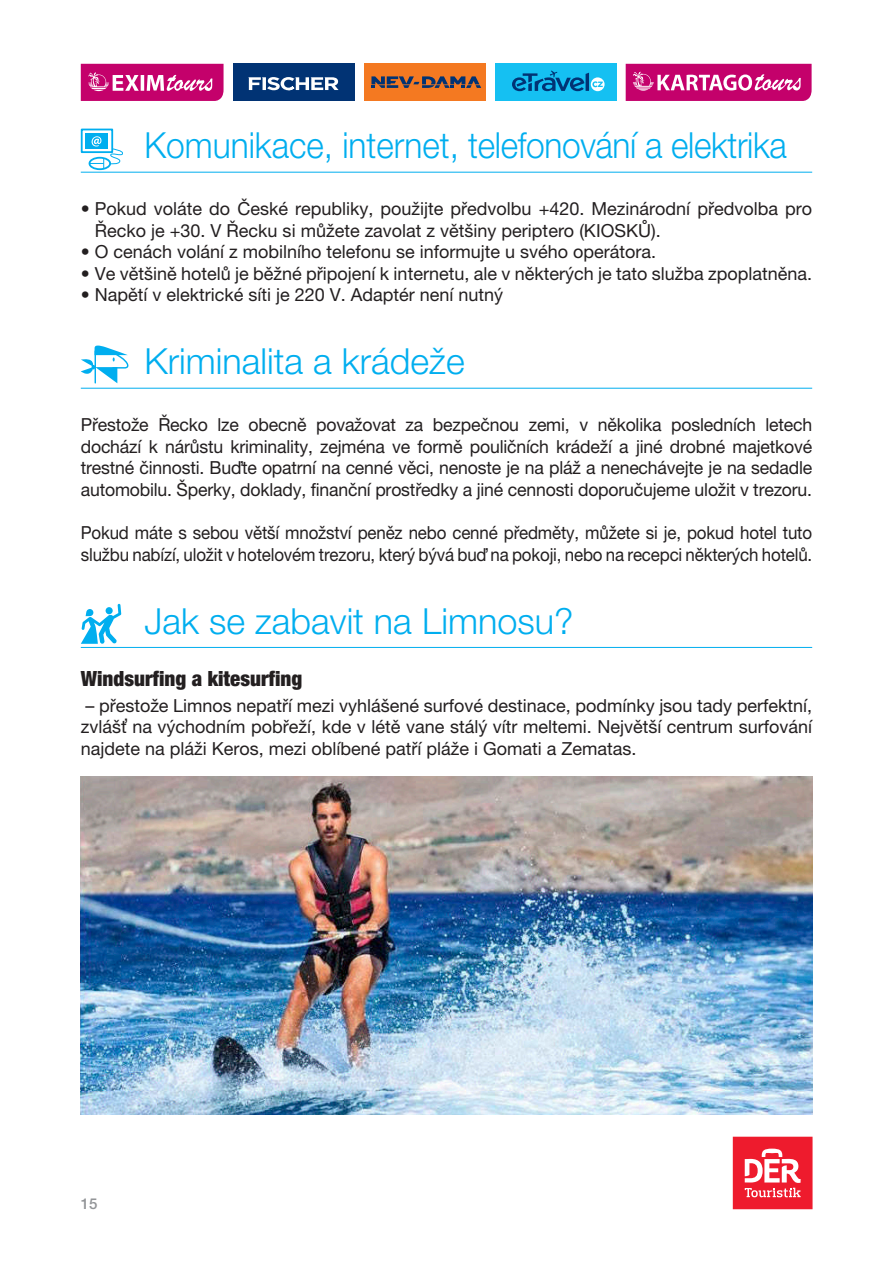
<style>
.page{position:relative;width:893px;height:1263px;background:#fff}
.page>*{position:absolute;margin:0;border:0;box-sizing:border-box;transform-origin:0 0}
.t1{font:300 36px "Helvetica Neue CE";color:#00aeef;scale:.93 1}
.t2{font:300 36px "Helvetica Neue CE";color:#00aeef}
.t3{font:900 condensed 21px "Helvetica Neue CE";color:#231f20}
.t4{font:18px/21.6px "Helvetica Neue CE";color:#231f20;text-align:justify}
.t5{font:18px/21.6px "Helvetica Neue CE";color:#231f20;scale:.94 1}
.t6{font:500 15px "Helvetica Neue CE";color:#939598}
</style>
<div class="page">
<div style="left:233px;top:64px;width:121px;height:37px;background:#013374"></div>
<svg style="left:248px;top:77px;width:91px;height:13px"></svg>
<div style="left:364px;top:64px;width:121px;height:37px;background:#f47921"></div>
<svg style="left:371px;top:76px;width:110px;height:12px"></svg>
<div style="left:495px;top:64px;width:121px;height:37px;background:#15c0f2"></div>
<svg style="left:512px;top:71px;width:93px;height:20px"></svg>
<svg style="left:81px;top:64px;width:143px;height:37px;background:#cd2b83"></svg>
<svg style="left:626px;top:64px;width:186px;height:37px;background:#ce2c84"></svg>
<div style="left:733px;top:1137px;width:79px;height:72px;background:#ee1b2d"></div>
<svg style="left:745px;top:1148px;width:56px;height:49px"></svg>
<hr style="left:81px;top:172px;width:731px;height:1px;background:#00aeef">
<hr style="left:81px;top:388px;width:731px;height:1px;background:#00aeef">
<hr style="left:81px;top:647px;width:731px;height:1px;background:#00aeef">
<div style="left:89px;top:157px;width:22px;height:13px;border:2px solid #00aeef;border-radius:50%"></div>
<div style="left:81px;top:129px;width:32px;height:24px;border:2px solid #00aeef"></div>
<div style="left:85px;top:133px;width:23px;height:15px;background:#00aeef"></div>
<svg style="left:89px;top:136px;width:34px;height:33px"></svg>
<svg style="left:81px;top:345px;width:48px;height:39px"></svg>
<svg style="left:81px;top:604px;width:40px;height:40px"></svg>
<div style="left:86px;top:609px;width:7px;height:7px;background:#00aeef;border-radius:3px"></div>
<img style="left:81px;top:777px;width:731px;height:338px">
<h1 class="t1" style="left:145px;top:124px;width:692px">Komunikace, internet, telefonování a elektrika</h1>
<p class="t4" style="left:95px;top:198px;width:719px;text-indent:-14px">• Pokud voláte do České republiky, použijte předvolbu +420. Mezinárodní předvolba pro<br>Řecko je +30. V Řecku si můžete zavolat z většiny periptero (KIOSKŮ).</p>
<p class="t4" style="left:81px;top:241px;width:577px">• O cenách volání z mobilního telefonu se informujte u svého operátora.</p>
<p class="t4" style="left:81px;top:263px;width:733px">• Ve většině hotelů je běžné připojení k internetu, ale v některých je tato služba zpoplatněna.</p>
<p class="t4" style="left:81px;top:284px;width:424px">• Napětí v elektrické síti je 220 V. Adaptér není nutný</p>
<h1 class="t2" style="left:145px;top:340px;width:322px">Kriminalita a krádeže</h1>
<p class="t4" style="left:81px;top:414px;width:733px">Přestože Řecko lze obecně považovat za bezpečnou zemi, v několika posledních letech dochází k nárůstu kriminality, zejména ve formě pouličních krádeží a jiné drobné majetkové trestné činnosti. Buďte opatrní na cenné věci, nenoste je na pláž a nenechávejte je na sedadle automobilu. Šperky, doklady, finanční prostředky a jiné cennosti doporučujeme uložit v trezoru.</p>
<p class="t5" style="left:81px;top:522px;width:780px">Pokud máte s sebou větší množství peněz nebo cenné předměty, můžete si je, pokud hotel tuto službu nabízí, uložit v hotelovém trezoru, který bývá buď na pokoji, nebo na recepci některých hotelů.</p>
<h1 class="t2" style="left:145px;top:599px;width:430px">Jak se zabavit na Limnosu?</h1>
<p class="t3" style="left:81px;top:666px;width:223px">Windsurfing a kitesurfing</p>
<p class="t4" style="left:81px;top:695px;width:733px">– přestože Limnos nepatří mezi vyhlášené surfové destinace, podmínky jsou tady perfektní, zvlášť na východním pobřeží, kde v létě vane stálý vítr meltemi. Největší centrum surfování najdete na pláži Keros, mezi oblíbené patří pláže i Gomati a Zematas.</p>
<p class="t6" style="left:81px;top:1194px;width:18px">15</p>
</div>
